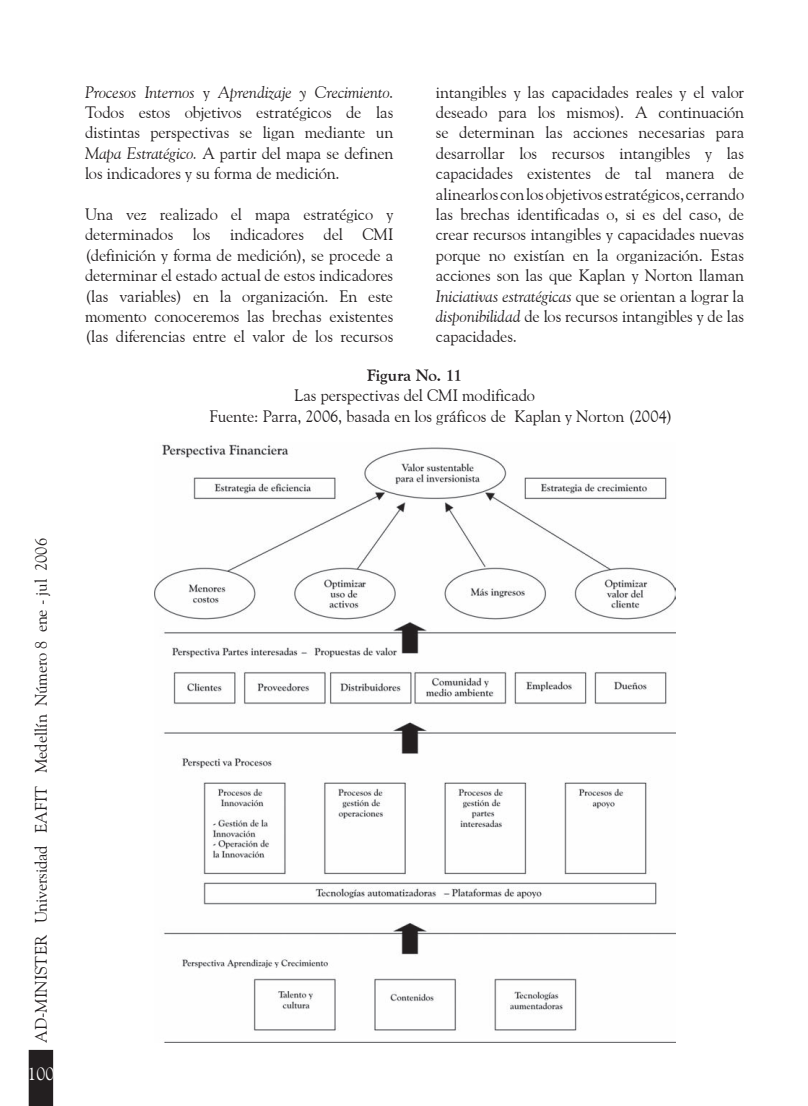
<style>
.page{position:relative;width:808px;height:1106px;background:#fff}
.page>*{position:absolute;margin:0;border:0;box-sizing:border-box;transform-origin:0 0}
.t1{font:18px "Goudy Old Style";color:#fff}
.t2{font:16.5px/20.4px "Goudy Old Style BT";letter-spacing:-.01em;color:#231f20;text-align:justify}
.t3{font:16.5px "Goudy Old Style";letter-spacing:-.005em;color:#231f20}
.t4{font:700 16.5px "Goudy Old Style BT";letter-spacing:-.01em;color:#231f20}
.s1{font-style:italic}
</style>
<div class="page">
<svg style="left:29px;top:1049px;width:24px;height:57px"></svg>
<img style="left:155px;top:444px;width:521px;height:598px">
<p class="t2" style="left:85px;top:81px;width:310px"><span class="s1">Procesos Internos</span> y <span class="s1">Aprendizaje y Crecimiento</span>.<br>Todos estos objetivos estratégicos de las distintas perspectivas se ligan mediante un <span class="s1">Mapa Estratégico.</span> A partir del mapa se definen los indicadores y su forma de medición.</p>
<p class="t2" style="left:85px;top:204px;width:310px">Una vez realizado el mapa estratégico y determinados los indicadores del CMI (definición y forma de medición), se procede a determinar el estado actual de estos indicadores (las variables) en la organización. En este momento conoceremos las brechas existentes (las diferencias entre el valor de los recursos</p>
<p class="t2" style="left:436px;top:81px;width:310px">intangibles y las capacidades reales y el valor deseado para los mismos). A continuación se determinan las acciones necesarias para desarrollar los recursos intangibles y las capacidades existentes de tal manera de alinearlos con los objetivos estratégicos, cerrando las brechas identificadas o, si es del caso, de crear recursos intangibles y capacidades nuevas porque no existían en la organización. Estas acciones son las que Kaplan y Norton llaman <span class="s1">Iniciativas estratégicas</span> que se orientan a lograr la <span class="s1">disponibilidad</span> de los recursos intangibles y de las capacidades.</p>
<p class="t4" style="left:367px;top:365px;width:97px">Figura No. 11</p>
<p class="t2" style="left:210px;top:385px;width:465px;line-height:21px;text-indent:85px">Las perspectivas del CMI modificado<br>Fuente: Parra, 2006, basada en los gráficos de Kaplan y Norton (2004)</p>
<p class="t3" style="left:31px;top:1043px;width:506px;rotate:-90deg">AD-MINISTER Universidad EAFIT Medellín Número 8 ene - jul 2006</p>
<p class="t1" style="left:28px;top:1062px;width:28px">100</p>
</div>
